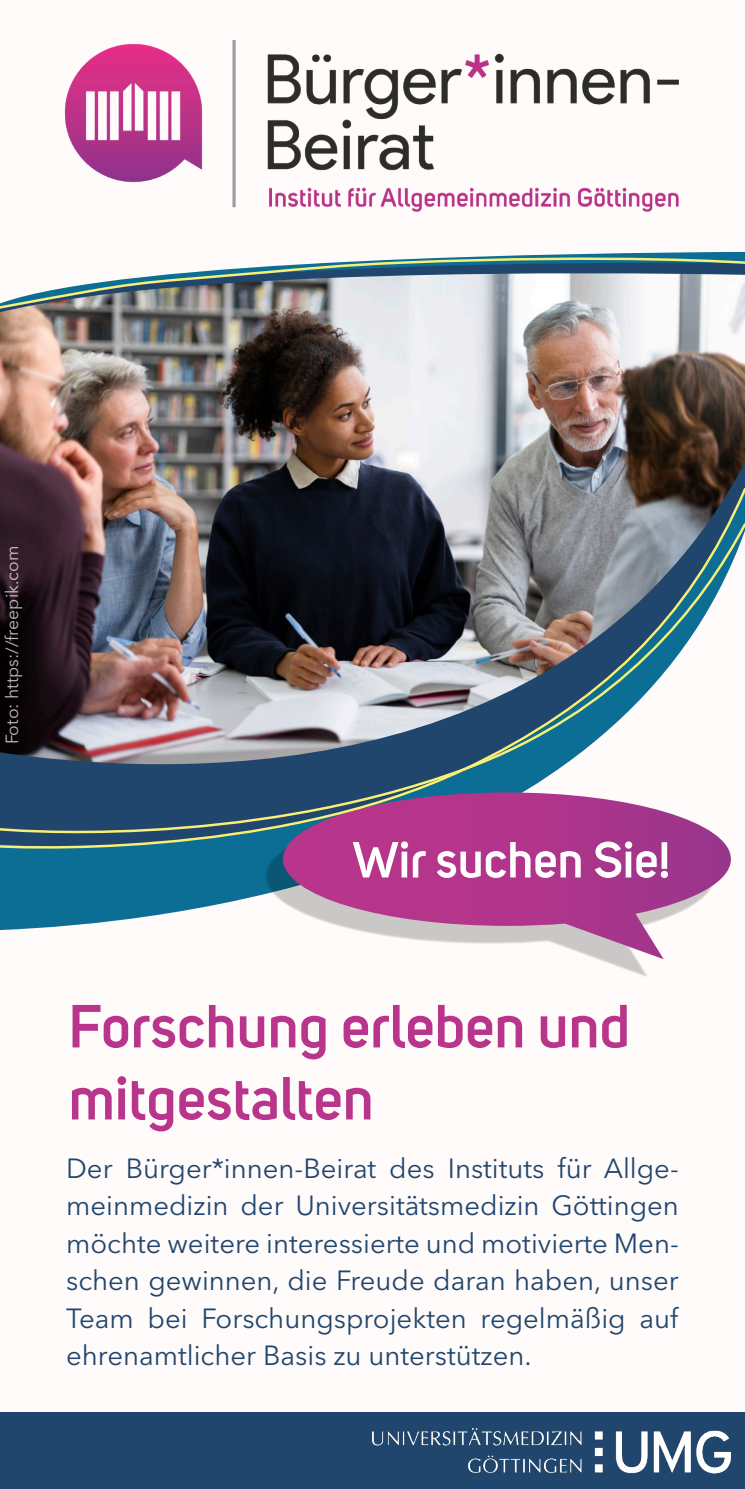
<style>
.page{position:relative;width:745px;height:1489px;background:#fff}
.page>*{position:absolute;margin:0;border:0;box-sizing:border-box;transform-origin:0 0}
.t1{font:600 60px "Uni Sans";color:#b9358b}
.t2{font:600 50px "Uni Sans";color:#fff}
.t3{font:27.5px "Avenir Next LT Pro";color:#21466e}
.t4{font:17.5px "Avenir Next LT Pro";color:rgb(255 249 246/.74)}
</style>
<div class="page">
<div style="left:0;top:0;width:744px;height:1412px;background:#fefbfa"></div>
<div style="left:0;top:1412px;width:744px;height:76px;background:#21466e"></div>
<img style="left:0;top:312px;width:744px;height:150px">
<svg style="left:0;top:861px;width:731px;height:69px;fill:#0c6e94"></svg>
<img style="left:0;top:462px;width:744px;height:24px">
<img style="left:372px;top:1428px;width:358px;height:44px">
<img style="left:65px;top:40px;width:614px;height:172px">
<img style="left:265px;top:861px;width:399px;height:116px">
<svg style="left:283px;top:861px;width:447px;height:98px"></svg>
<img style="left:0;top:486px;width:744px;height:375px">
<img style="left:0;top:521px;width:744px;height:330px">
<svg style="left:0;top:252px;width:744px;height:60px"></svg>
<p class="t4" style="left:5px;top:744px;width:200px;rotate:-90deg">Foto: https://freepik.com</p>
<p class="t2" style="left:352px;top:838px;width:319px">Wir suchen Sie!</p>
<p class="t1" style="left:68px;top:1000px;width:562px">Forschung erleben und</p>
<p class="t1" style="left:68px;top:1072px;width:306px">mitgestalten</p>
<p class="t3" style="left:66px;top:1156px;width:614px">Der Bürger*innen-Beirat des Instituts für Allge-</p>
<p class="t3" style="left:66px;top:1194px;width:614px">meinmedizin der Universitätsmedizin Göttingen</p>
<p class="t3" style="left:66px;top:1231px;width:614px">möchte weitere interessierte und motivierte Men-</p>
<p class="t3" style="left:66px;top:1269px;width:614px">schen gewinnen, die Freude daran haben, unser</p>
<p class="t3" style="left:66px;top:1306px;width:613px">Team bei Forschungsprojekten regelmäßig auf</p>
<p class="t3" style="left:66px;top:1344px;width:466px">ehrenamtlicher Basis zu unterstützen.</p>
</div>
